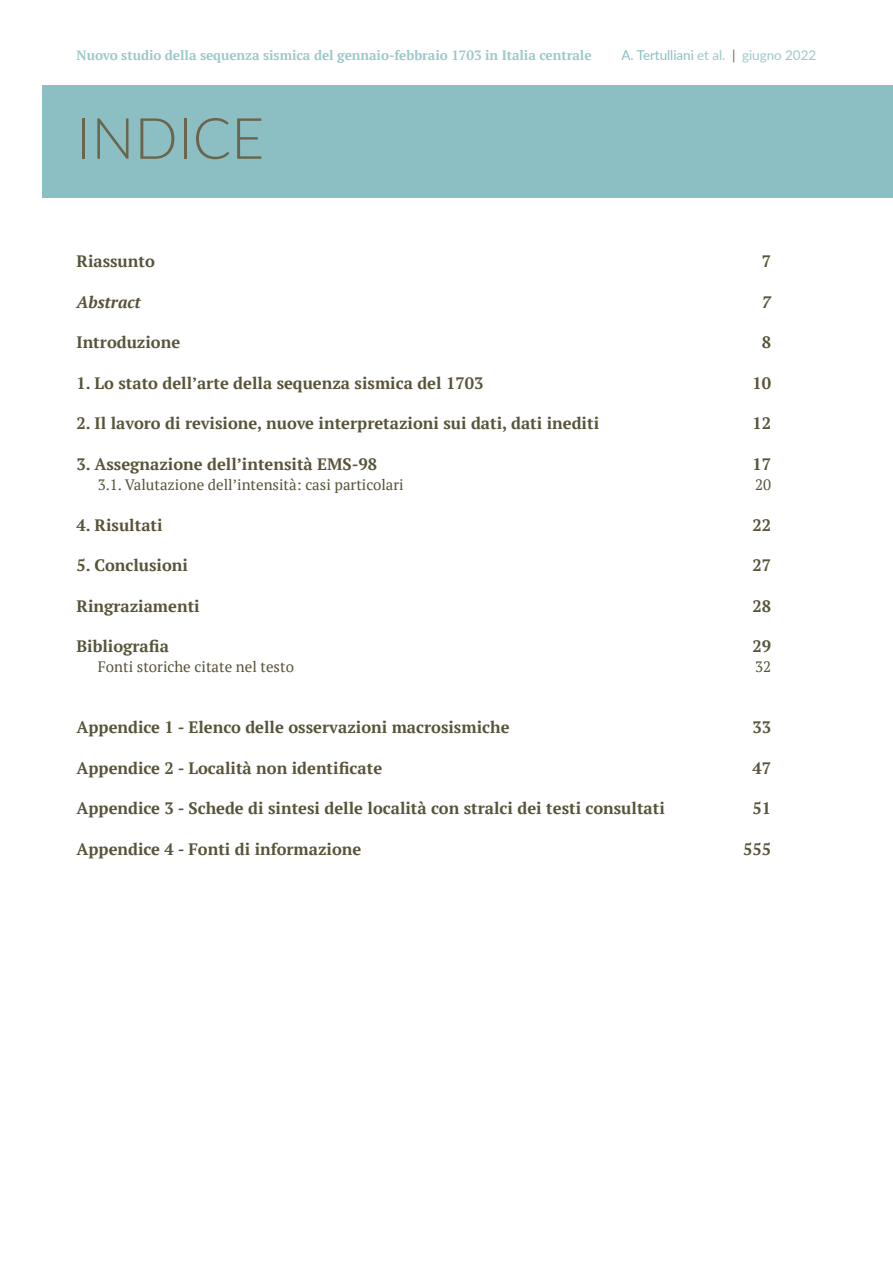
<style>
.page{position:relative;width:893px;height:1263px;background:#fff}
.page>*{position:absolute;margin:0;border:0;box-sizing:border-box;transform-origin:0 0}
.t1{font:300 57px "Lato";color:#6a654c}
.t2{font:700 16.5px "PT Serif";color:#585439}
.t3{font:italic 700 16.5px "PT Serif";color:#585439}
.t4{font:15px "PT Serif";color:#585439}
.t5{font:700 13.5px "PT Serif";letter-spacing:-.005em;color:#9dc8cb}
.t6{font:13.5px "Lato";letter-spacing:-.005em;color:#9dc8cb}
.s1{color:#8bbfc3}
.s2{color:#6a654c}
</style>
<div class="page">
<div style="left:43px;top:85px;width:850px;height:113px;background:#8bbfc3"></div>
<p class="t5" style="left:77px;top:46px;width:517px">Nuovo studio della sequenza sismica del gennaio-febbraio 1703 in Italia centrale</p>
<p class="t6" style="left:622px;top:47px;width:196px"><span class="s1">A. Tertulliani</span> et al. <span class="s2">|</span> giugno 2022</p>
<p class="t1" style="left:77px;top:103px;width:189px">INDICE</p>
<p class="t2" style="left:77px;top:250px;width:80px">Riassunto</p>
<p class="t2" style="left:762px;top:250px;width:11px">7</p>
<p class="t3" style="left:77px;top:291px;width:66px">Abstract</p>
<p class="t3" style="left:762px;top:291px;width:11px">7</p>
<p class="t2" style="left:77px;top:331px;width:105px">Introduzione</p>
<p class="t2" style="left:762px;top:331px;width:11px">8</p>
<p class="t2" style="left:77px;top:372px;width:408px">1. Lo stato dell’arte della sequenza sismica del 1703</p>
<p class="t2" style="left:753px;top:372px;width:20px">10</p>
<p class="t2" style="left:77px;top:412px;width:524px">2. Il lavoro di revisione, nuove interpretazioni sui dati, dati inediti</p>
<p class="t2" style="left:753px;top:412px;width:20px">12</p>
<p class="t2" style="left:77px;top:453px;width:302px">3. Assegnazione dell’intensità EMS-98</p>
<p class="t2" style="left:753px;top:453px;width:20px">17</p>
<p class="t4" style="left:98px;top:474px;width:308px">3.1. Valutazione dell’intensità: casi particolari</p>
<p class="t4" style="left:755px;top:474px;width:17px">20</p>
<p class="t2" style="left:77px;top:513px;width:88px">4. Risultati</p>
<p class="t2" style="left:753px;top:513px;width:20px">22</p>
<p class="t2" style="left:77px;top:554px;width:113px">5. Conclusioni</p>
<p class="t2" style="left:753px;top:554px;width:20px">27</p>
<p class="t2" style="left:77px;top:594px;width:125px">Ringraziamenti</p>
<p class="t2" style="left:753px;top:594px;width:20px">28</p>
<p class="t2" style="left:77px;top:635px;width:94px">Bibliografia</p>
<p class="t2" style="left:753px;top:635px;width:20px">29</p>
<p class="t4" style="left:98px;top:657px;width:198px">Fonti storiche citate nel testo</p>
<p class="t4" style="left:755px;top:657px;width:17px">32</p>
<p class="t2" style="left:77px;top:716px;width:435px">Appendice 1 - Elenco delle osservazioni macrosismiche</p>
<p class="t2" style="left:753px;top:716px;width:20px">33</p>
<p class="t2" style="left:77px;top:756px;width:307px">Appendice 2 - Località non identificate</p>
<p class="t2" style="left:753px;top:756px;width:20px">47</p>
<p class="t2" style="left:77px;top:797px;width:590px">Appendice 3 - Schede di sintesi delle località con stralci dei testi consultati</p>
<p class="t2" style="left:753px;top:797px;width:20px">51</p>
<p class="t2" style="left:77px;top:837px;width:286px">Appendice 4 - Fonti di informazione</p>
<p class="t2" style="left:743px;top:837px;width:29px">555</p>
</div>
